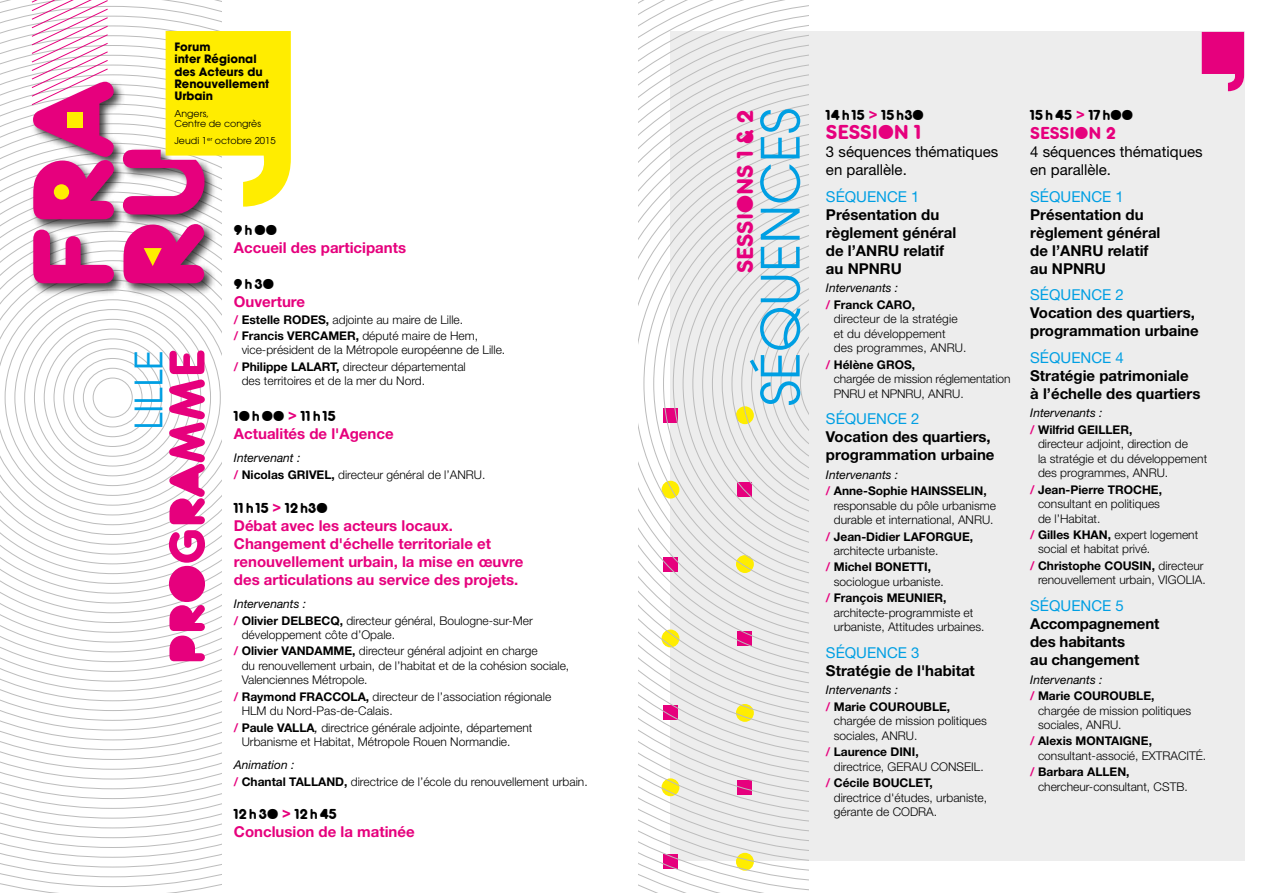
<style>
.page{position:relative;width:1276px;height:893px;background:#fff}
.page>*{position:absolute;margin:0;border:0;box-sizing:border-box;transform-origin:0 0}
.t1{font:52.5px "Zitti";color:#e6007d}
.t2{font:52.5px "Avant Garde";color:#009fe3}
.t3{font:37.5px "Avant Garde";color:#009fe3}
.t4{font:24px "Zitti";color:#e6007d}
.t5{font:21px "Zitti";color:#e6007d}
.t6{font:18px "Zitti";color:#e6007d}
.t7{font:700 15px/18px "Helvetica Neue";color:#000}
.t8{font:700 15px/18px "Helvetica Neue";color:#e6007d}
.t9{font:15px/18px "Helvetica Neue";color:#000}
.t10{font:15px "Helvetica Neue";color:#009fe3}
.t11{font:15px "Zitti";color:#000}
.t12{font:15px "Zitti";letter-spacing:.06em;color:#000}
.t13{font:15px "Zitti";letter-spacing:.065em;color:#000}
.t14{font:300 12px/14.4px "Helvetica Neue";color:#000}
.t15{font:700 12px/16.5px "Helvetica Neue";color:#000}
.t16{font:italic 12px/16.5px "Helvetica Neue";color:#000}
.t17{font:700 11.55px/12.1px "Avant Garde";color:#000}
.t18{font:9.45px/10.1px "Avant Garde";color:#000}
.s1{font-weight:700;color:#e6007d}
.s2{font-weight:700}
.s3{color:#e6007d}
.s4{font-weight:400;font-style:italic}
.s5{font-weight:700;font-style:normal;color:#e6007d}
.s6{font-weight:700;font-style:normal}
.s7{font-weight:300}
</style>
<div class="page">
<svg style="left:0;top:0;width:221px;height:893px"></svg>
<div style="left:670px;top:32px;width:574px;height:829px;background:#ededed"></div>
<svg style="left:638px;top:0;width:170px;height:893px"></svg>
<img style="left:28px;top:76px;width:95px;height:79px">
<img style="left:28px;top:155px;width:89px;height:69px">
<img style="left:28px;top:224px;width:90px;height:74px">
<svg style="left:33px;top:230px;width:81px;height:53px"></svg>
<img style="left:118px;top:229px;width:101px;height:69px">
<img style="left:117px;top:144px;width:102px;height:85px">
<svg style="left:123px;top:31px;width:168px;height:183px"></svg>
<svg style="left:31px;top:0;width:83px;height:219px"></svg>
<svg style="left:123px;top:224px;width:81px;height:59px;background:#df2c85"></svg>
<div style="left:54px;top:184px;width:15px;height:16px;background:#ffed00;border-radius:50%"></div>
<div style="left:68px;top:112px;width:15px;height:15px;background:#ffed00"></div>
<svg style="left:1201px;top:32px;width:43px;height:59px"></svg>
<p class="t17" style="left:174px;top:41px;width:96px">Forum<br>inter Régional des Acteurs du<br>Renouvellement<br>Urbain</p>
<p class="t18" style="left:174px;top:108px;width:88px">Angers,<br>Centre de congrès</p>
<p class="t18" style="left:174px;top:135px;width:103px">Jeudi 1<sup>er</sup> octobre 2015</p>
<h2 class="t3" style="left:127px;top:430px;width:82px;rotate:-90deg">LILLE</h2>
<h1 class="t1" style="left:157px;top:665px;width:317px;rotate:-90deg">PROGRAMME</h1>
<p class="t11" style="left:234px;top:222px;width:44px">9H00</p>
<p class="t8" style="left:234px;top:238px;width:174px">Accueil des participants</p>
<p class="t11" style="left:234px;top:276px;width:41px">9H30</p>
<p class="t8" style="left:234px;top:292px;width:73px">Ouverture</p>
<p class="t14" style="left:234px;top:311px;width:246px;line-height:16.5px"><span class="s1">/</span> <span class="s2">Estelle RODES,</span> adjointe au maire de Lille.<br><span class="s1">/</span> <span class="s2">Francis VERCAMER,</span> député maire de Hem,</p>
<p class="t14" style="left:234px;top:342px;width:273px;line-height:16.5px;text-indent:8px">vice-président de la Métropole européenne de Lille. <span class="s1">/</span> <span class="s2">Philippe LALART,</span> directeur départemental</p>
<p class="t14" style="left:242px;top:374px;width:185px">des territoires et de la mer du Nord.</p>
<p class="t12" style="left:234px;top:408px;width:103px">10H00 <span class="s3">&gt;</span> 11H15</p>
<p class="t8" style="left:234px;top:425px;width:161px">Actualités de l'Agence</p>
<p class="t14" style="left:234px;top:450px;width:253px;line-height:16.5px"><span class="s4">Intervenant :<br></span><span class="s1">/</span> <span class="s2">Nicolas GRIVEL,</span> directeur général de l’ANRU.</p>
<p class="t11" style="left:234px;top:500px;width:95px">11H15 <span class="s3">&gt;</span> 12H30</p>
<p class="t8" style="left:234px;top:516px;width:291px">Débat avec les acteurs locaux.<br>Changement d'échelle territoriale et renouvellement urbain, la mise en œuvre des articulations au service des projets.</p>
<p class="t14" style="left:234px;top:595px;width:300px;line-height:16.5px"><span class="s4">Intervenants :<br></span><span class="s1">/</span> <span class="s2">Olivier DELBECQ,</span> directeur général, Boulogne-sur-Mer</p>
<p class="t14" style="left:234px;top:626px;width:305px;line-height:16.5px;text-indent:8px">développement côte d’Opale.<br><span class="s1">/</span> <span class="s2">Olivier VANDAMME,</span> directeur général adjoint en charge</p>
<p class="t14" style="left:242px;top:658px;width:329px">du renouvellement urbain, de l’habitat et de la cohésion sociale,<br>Valenciennes Métropole.</p>
<p class="t14" style="left:242px;top:689px;width:311px;text-indent:-8px"><span class="s1">/</span> <span class="s2">Raymond FRACCOLA,</span> directeur de l’association régionale<br>HLM du Nord-Pas-de-Calais.</p>
<p class="t14" style="left:242px;top:720px;width:292px;text-indent:-8px"><span class="s1">/</span> <span class="s2">Paule VALLA</span><span class="s4">,</span> directrice générale adjointe, département<br>Urbanisme et Habitat, Métropole Rouen Normandie.</p>
<p class="t14" style="left:234px;top:756px;width:355px;line-height:16.5px"><span class="s4">Animation :<br></span><span class="s1">/</span> <span class="s2">Chantal TALLAND,</span> directrice de l’école du renouvellement urbain.</p>
<p class="t13" style="left:234px;top:806px;width:104px">12H30 <span class="s3">&gt;</span> 12H45</p>
<p class="t8" style="left:234px;top:822px;width:182px">Conclusion de la matinée</p>
<h1 class="t2" style="left:749px;top:406px;width:300px;rotate:-90deg">séquences</h1>
<p class="t11" style="left:826px;top:106px;width:99px">14H15 <span class="s3">&gt;</span> 15H30</p>
<h3 class="t4" style="left:731px;top:273px;width:164px;rotate:-90deg">SESSIONS 1 &amp; 2</h3>
<h3 class="t5" style="left:826px;top:120px;width:97px">SESSION 1</h3>
<p class="t9" style="left:826px;top:143px;width:174px">3 séquences thématiques en parallèle.</p>
<p class="t10" style="left:826px;top:188px;width:95px">Séquence 1</p>
<p class="t7" style="left:826px;top:205px;width:132px">Présentation du règlement général de l’ANRU relatif au NPNRU</p>
<p class="t16" style="left:826px;top:280px;width:91px">Intervenants :<br><span class="s5">/</span> <span class="s6">Franck CARO,</span></p>
<p class="t14" style="left:834px;top:312px;width:134px">directeur de la stratégie et du développement des programmes, ANRU.</p>
<p class="t14" style="left:834px;top:357px;width:178px;text-indent:-8px"><span class="s1">/</span> <span class="s2">Hélène GROS,<br></span>chargée de mission réglementation<br>PNRU et NPNRU, ANRU.</p>
<p class="t10" style="left:826px;top:410px;width:95px">Séquence 2</p>
<p class="t7" style="left:826px;top:427px;width:170px">Vocation des quartiers, programmation urbaine</p>
<p class="t15" style="left:826px;top:466px;width:162px"><span class="s4">Intervenants :<br></span><span class="s3">/</span> Anne-Sophie HAINSSELIN,</p>
<p class="t14" style="left:834px;top:498px;width:164px">responsable du pôle urbanisme durable et international, ANRU.</p>
<p class="t15" style="left:834px;top:529px;width:141px;line-height:14.4px;text-indent:-8px"><span class="s3">/</span> Jean-Didier LAFORGUE, <span class="s7">architecte urbaniste.</span></p>
<p class="t14" style="left:834px;top:560px;width:112px;text-indent:-8px"><span class="s1">/</span> <span class="s2">Michel BONETTI, </span>sociologue urbaniste.</p>
<p class="t14" style="left:834px;top:591px;width:152px;text-indent:-8px"><span class="s1">/</span> <span class="s2">François MEUNIER, </span>architecte-programmiste et urbaniste, Attitudes urbaines.</p>
<p class="t10" style="left:826px;top:643px;width:95px">Séquence 3</p>
<p class="t7" style="left:826px;top:661px;width:150px">Stratégie de l'habitat</p>
<p class="t15" style="left:826px;top:682px;width:126px"><span class="s4">Intervenants :<br></span><span class="s3">/</span> Marie COUROUBLE,</p>
<p class="t14" style="left:834px;top:713px;width:155px">chargée de mission politiques sociales, ANRU.</p>
<p class="t14" style="left:834px;top:744px;width:151px;text-indent:-8px"><span class="s1">/</span> <span class="s2">Laurence DINI,<br></span>directrice, GERAU CONSEIL.</p>
<p class="t14" style="left:834px;top:775px;width:155px;text-indent:-8px"><span class="s1">/</span> <span class="s2">Cécile BOUCLET,<br></span>directrice d'études, urbaniste, gérante de CODRA.</p>
<p class="t11" style="left:1030px;top:106px;width:104px">15H45 <span class="s3">&gt;</span> 17H00</p>
<h3 class="t6" style="left:1030px;top:123px;width:87px">SESSION 2</h3>
<p class="t9" style="left:1030px;top:143px;width:174px">4 séquences thématiques en parallèle.</p>
<p class="t10" style="left:1030px;top:188px;width:95px">Séquence 1</p>
<p class="t7" style="left:1030px;top:205px;width:132px">Présentation du règlement général de l’ANRU relatif au NPNRU</p>
<p class="t10" style="left:1030px;top:286px;width:95px">Séquence 2</p>
<p class="t7" style="left:1030px;top:304px;width:170px">Vocation des quartiers, programmation urbaine</p>
<p class="t10" style="left:1030px;top:349px;width:95px">Séquence 4</p>
<p class="t7" style="left:1030px;top:366px;width:172px">Stratégie patrimoniale à l’échelle des quartiers</p>
<p class="t15" style="left:1030px;top:405px;width:104px"><span class="s4">Intervenants :<br></span><span class="s3">/</span> Wilfrid GEILLER,</p>
<p class="t14" style="left:1038px;top:437px;width:171px">directeur adjoint, direction de<br>la stratégie et du développement des programmes, ANRU.</p>
<p class="t14" style="left:1038px;top:482px;width:126px;text-indent:-8px"><span class="s1">/</span> <span class="s2">Jean-Pierre TROCHE, </span>consultant en politiques de l’Habitat.</p>
<p class="t14" style="left:1038px;top:527px;width:162px;text-indent:-8px"><span class="s1">/</span> <span class="s2">Gilles KHAN,</span> expert logement social et habitat privé.</p>
<p class="t14" style="left:1030px;top:558px;width:177px;text-align:right"><span class="s1">/</span> <span class="s2">Christophe COUSIN,</span> directeur renouvellement urbain, VIGOLIA.</p>
<p class="t10" style="left:1030px;top:597px;width:95px">Séquence 5</p>
<p class="t7" style="left:1030px;top:614px;width:131px">Accompagnement des habitants<br>au changement</p>
<p class="t15" style="left:1030px;top:671px;width:126px"><span class="s4">Intervenants :<br></span><span class="s3">/</span> Marie COUROUBLE,</p>
<p class="t14" style="left:1038px;top:703px;width:155px">chargée de mission politiques sociales, ANRU.</p>
<p class="t14" style="left:1038px;top:734px;width:170px;text-indent:-8px"><span class="s1">/</span> <span class="s2">Alexis MONTAIGNE, </span>consultant-associé, EXTRACITÉ.</p>
<p class="t14" style="left:1038px;top:765px;width:151px;text-indent:-8px"><span class="s1">/</span> <span class="s2">Barbara ALLEN, </span>chercheur-consultant, CSTB.</p>
</div>
